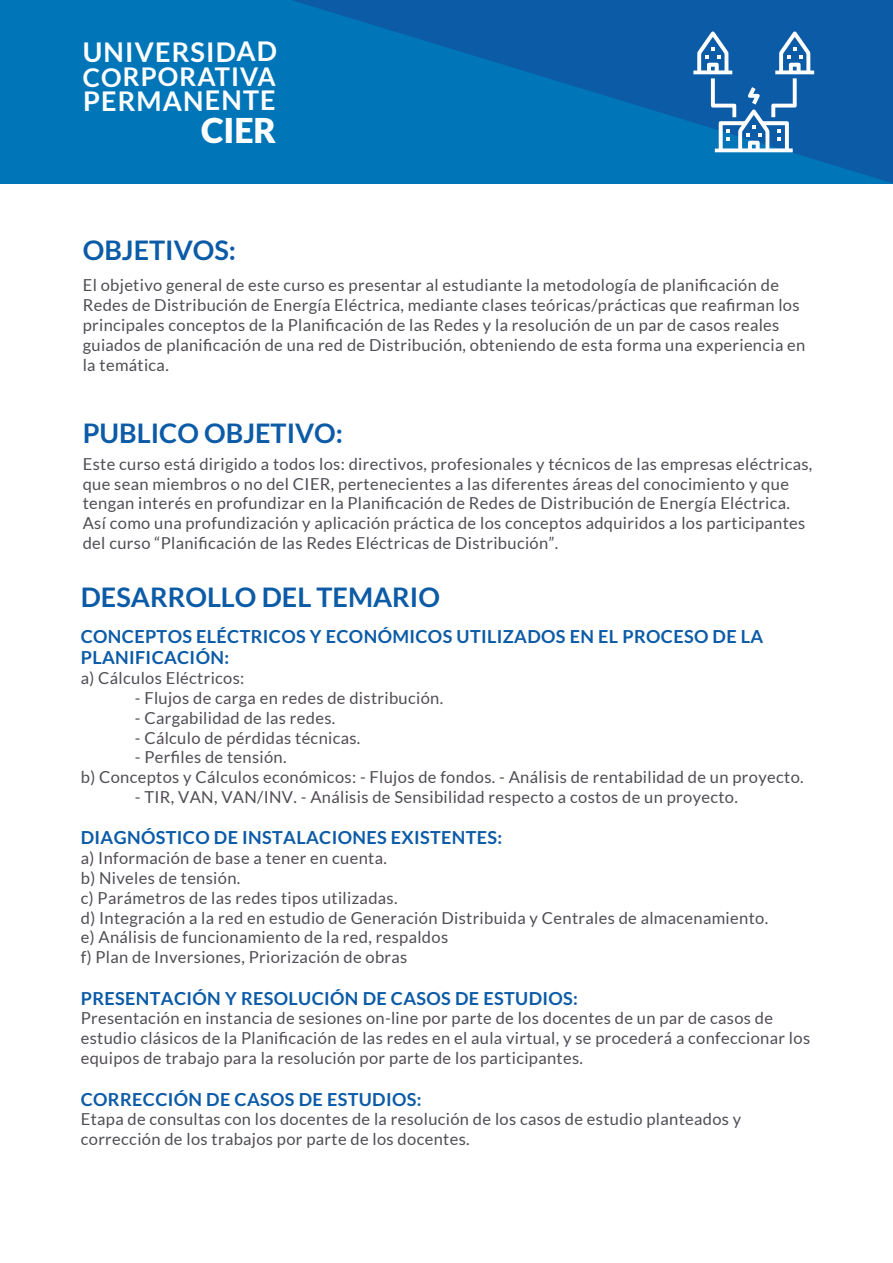
<style>
.page{position:relative;width:893px;height:1263px;background:#fff}
.page>*{position:absolute;margin:0;border:0;box-sizing:border-box;transform-origin:0 0}
.t1{font:900 34.05px "Lato";color:#fff}
.t2{font:700 27.15px "Lato";letter-spacing:.035em;color:#fff}
.t3{font:700 27px "Lato";color:#0c5ba7}
.t4{font:700 25.8px "Lato";letter-spacing:.035em;color:#fff}
.t5{font:700 18px/21.6px "Lato";letter-spacing:.02em;color:#0c5ba7}
.t6{font:16.5px/19.8px "Lato";letter-spacing:.02em;color:#504d54}
</style>
<div class="page">
<div style="left:0;top:0;width:893px;height:184px;background:#0076b9"></div>
<svg style="left:292px;top:0;width:601px;height:183px"></svg>
<svg style="left:693px;top:31px;width:121px;height:121px;background:#3b7db9"></svg>
<h2 class="t2" style="left:83px;top:36px;width:196px">UNIVERSIDAD</h2>
<h3 class="t4" style="left:83px;top:62px;width:194px">CORPORATIVA</h3>
<h2 class="t2" style="left:83px;top:85px;width:194px">PERMANENTE</h2>
<h1 class="t1" style="left:201px;top:111px;width:77px">CIER</h1>
<h3 class="t3" style="left:83px;top:234px;width:155px">OBJETIVOS:</h3>
<p class="t6" style="left:83px;top:275px;width:724px">El objetivo general de este curso es presentar al estudiante la metodología de planificación de Redes de Distribución de Energía Eléctrica, mediante clases teóricas/prácticas que reafirman los principales conceptos de la Planificación de las Redes y la resolución de un par de casos reales guiados de planificación de una red de Distribución, obteniendo de esta forma una experiencia en la temática.</p>
<h3 class="t3" style="left:83px;top:417px;width:262px">PUBLICO OBJETIVO:</h3>
<p class="t6" style="left:83px;top:454px;width:731px">Este curso está dirigido a todos los: directivos, profesionales y técnicos de las empresas eléctricas, que sean miembros o no del CIER, pertenecientes a las diferentes áreas del conocimiento y que tengan interés en profundizar en la Planificación de Redes de Distribución de Energía Eléctrica.<br>Así como una profundización y aplicación práctica de los conceptos adquiridos a los participantes del curso “Planificación de las Redes Eléctricas de Distribución”.</p>
<h3 class="t3" style="left:81px;top:582px;width:361px">DESARROLLO DEL TEMARIO</h3>
<p class="t5" style="left:81px;top:625px;width:684px">CONCEPTOS ELÉCTRICOS Y ECONÓMICOS UTILIZADOS EN EL PROCESO DE LA<br>PLANIFICACIÓN:</p>
<p class="t6" style="left:81px;top:668px;width:165px">a) Cálculos Eléctricos:</p>
<p class="t6" style="left:135px;top:688px;width:310px">- Flujos de carga en redes de distribución.</p>
<p class="t6" style="left:135px;top:708px;width:202px">- Cargabilidad de las redes.</p>
<p class="t6" style="left:135px;top:728px;width:227px">- Cálculo de pérdidas técnicas.</p>
<p class="t6" style="left:81px;top:747px;width:724px;text-indent:54px">- Perfiles de tensión.<br>b) Conceptos y Cálculos económicos: - Flujos de fondos. - Análisis de rentabilidad de un proyecto.</p>
<p class="t6" style="left:135px;top:787px;width:605px">- TIR, VAN, VAN/INV. - Análisis de Sensibilidad respecto a costos de un proyecto.</p>
<p class="t5" style="left:81px;top:827px;width:423px">DIAGNÓSTICO DE INSTALACIONES EXISTENTES:</p>
<p class="t6" style="left:81px;top:848px;width:689px">a) Información de base a tener en cuenta.<br>b) Niveles de tensión.<br>c) Parámetros de las redes tipos utilizadas.<br>d) Integración a la red en estudio de Generación Distribuida y Centrales de almacenamiento. e) Análisis de funcionamiento de la red, respaldos<br>f) Plan de Inversiones, Priorización de obras</p>
<p class="t5" style="left:81px;top:987px;width:499px">PRESENTACIÓN Y RESOLUCIÓN DE CASOS DE ESTUDIOS:</p>
<p class="t6" style="left:81px;top:1008px;width:731px">Presentación en instancia de sesiones on-line por parte de los docentes de un par de casos de estudio clásicos de la Planificación de las redes en el aula virtual, y se procederá a confeccionar los equipos de trabajo para la resolución por parte de los participantes.</p>
<p class="t5" style="left:81px;top:1088px;width:342px">CORRECCIÓN DE CASOS DE ESTUDIOS:</p>
<p class="t6" style="left:81px;top:1109px;width:662px">Etapa de consultas con los docentes de la resolución de los casos de estudio planteados y corrección de los trabajos por parte de los docentes.</p>
</div>
